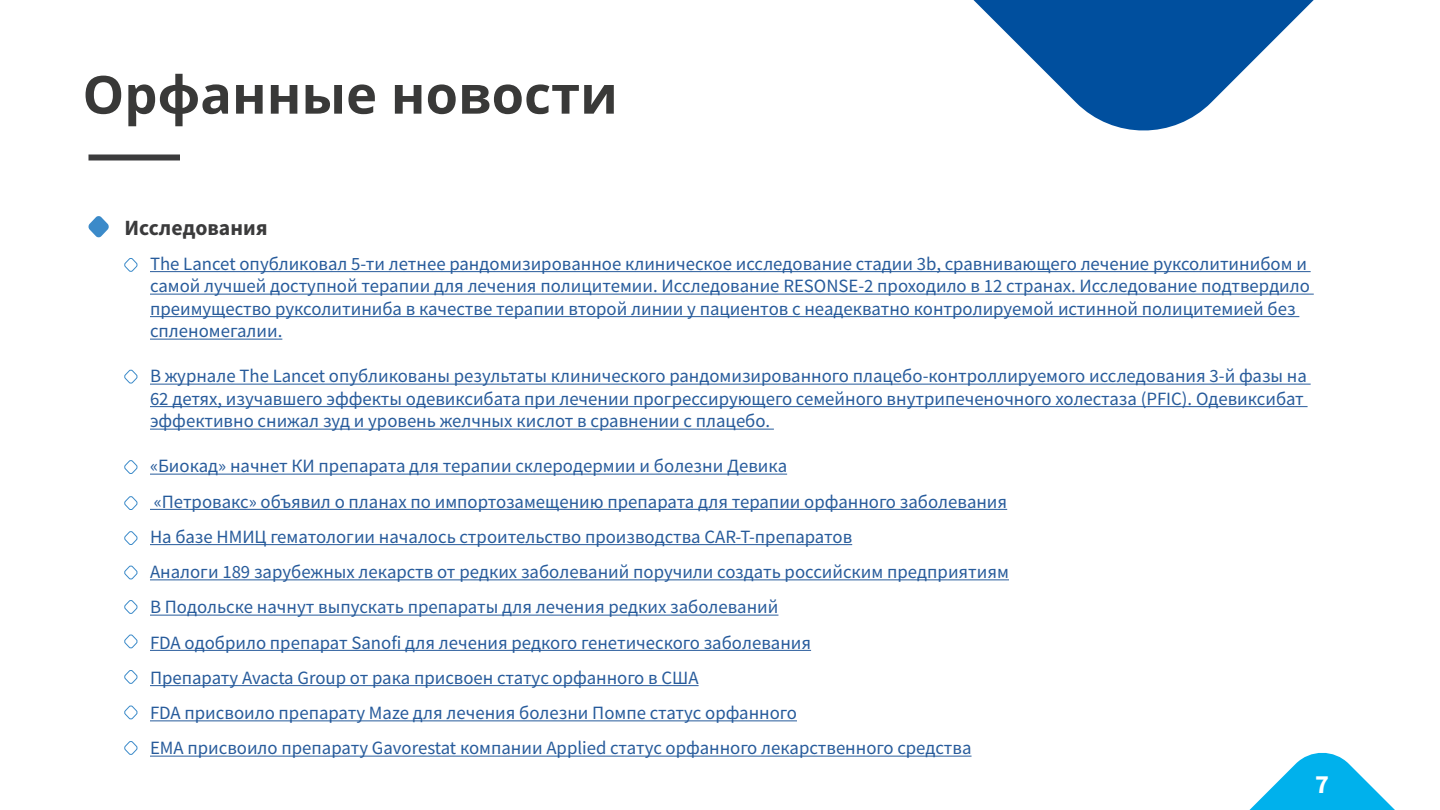
<style>
.page{position:relative;width:1440px;height:810px;background:#fff}
.page>*{position:absolute;margin:0;border:0;box-sizing:border-box;transform-origin:0 0}
.t1{font:700 52.5px "Open Sans";color:#393938}
.t2{font:700 26.25px "Source Sans Pro";color:#fff}
.t3{font:700 21.75px "Source Sans Pro";color:#3b3b3c}
.t4{font:18.75px/35.2px "Source Sans Pro";color:#275b9b}
</style>
<div class="page">
<svg style="left:1249px;top:752px;width:146px;height:58px"></svg>
<svg style="left:973px;top:0;width:341px;height:131px;fill:#004f9e"></svg>
<div style="left:88px;top:154px;width:92px;height:6px;background:#3b3b3c"></div>
<svg style="left:88px;top:216px;width:21px;height:22px"></svg>
<hr style="left:150px;top:271px;width:1161px;height:1px;background:#275b9b">
<hr style="left:150px;top:294px;width:1164px;height:1px;background:#275b9b">
<hr style="left:150px;top:316px;width:1149px;height:1px;background:#275b9b">
<hr style="left:150px;top:339px;width:132px;height:1px;background:#275b9b">
<hr style="left:150px;top:384px;width:1161px;height:1px;background:#275b9b">
<hr style="left:150px;top:406px;width:1158px;height:1px;background:#275b9b">
<hr style="left:150px;top:429px;width:624px;height:1px;background:#275b9b">
<hr style="left:150px;top:474px;width:637px;height:1px;background:#275b9b">
<hr style="left:150px;top:509px;width:857px;height:1px;background:#275b9b">
<hr style="left:150px;top:544px;width:702px;height:1px;background:#275b9b">
<hr style="left:150px;top:579px;width:859px;height:1px;background:#275b9b">
<hr style="left:150px;top:615px;width:628px;height:1px;background:#275b9b">
<hr style="left:150px;top:650px;width:661px;height:1px;background:#275b9b">
<hr style="left:150px;top:685px;width:549px;height:1px;background:#275b9b">
<hr style="left:150px;top:720px;width:647px;height:1px;background:#275b9b">
<hr style="left:150px;top:756px;width:822px;height:1px;background:#275b9b">
<svg style="left:124px;top:258px;width:14px;height:14px"></svg>
<svg style="left:124px;top:369px;width:14px;height:15px"></svg>
<svg style="left:124px;top:460px;width:14px;height:14px"></svg>
<svg style="left:124px;top:496px;width:14px;height:14px"></svg>
<svg style="left:124px;top:531px;width:14px;height:14px"></svg>
<svg style="left:124px;top:565px;width:14px;height:15px"></svg>
<svg style="left:124px;top:600px;width:14px;height:14px"></svg>
<svg style="left:124px;top:634px;width:14px;height:15px"></svg>
<svg style="left:124px;top:670px;width:14px;height:14px"></svg>
<svg style="left:124px;top:705px;width:14px;height:15px"></svg>
<svg style="left:124px;top:741px;width:14px;height:14px"></svg>
<h1 class="t1" style="left:82px;top:58px;width:537px">Орфанные новости</h1>
<p class="t3" style="left:124px;top:213px;width:145px">Исследования</p>
<p class="t4" style="left:150px;top:252px;width:1162px;line-height:22.5px">The Lancet опубликовал 5-ти летнее рандомизированное клиническое исследование стадии 3b, сравнивающего лечение руксолитинибом и самой лучшей доступной терапии для лечения полицитемии. Исследование RESONSE-2 проходило в 12 странах. Исследование подтвердило преимущество руксолитиниба в качестве терапии второй линии у пациентов с неадекватно контролируемой истинной полицитемией без спленомегалии.</p>
<p class="t4" style="left:150px;top:365px;width:1158px;line-height:22.5px">В журнале The Lancet опубликованы результаты клинического рандомизированного плацебо-контроллируемого исследования 3-й фазы на<br>62 детях, изучавшего эффекты одевиксибата при лечении прогрессирующего семейного внутрипеченочного холестаза (PFIC). Одевиксибат эффективно снижал зуд и уровень желчных кислот в сравнении с плацебо.</p>
<p class="t4" style="left:150px;top:448px;width:860px">«Биокад» начнет КИ препарата для терапии склеродермии и болезни Девика<br>«Петровакс» объявил о планах по импортозамещению препарата для терапии орфанного заболевания На базе НМИЦ гематологии началось строительство производства CAR-T-препаратов<br>Аналоги 189 зарубежных лекарств от редких заболеваний поручили создать российским предприятиям В Подольске начнут выпускать препараты для лечения редких заболеваний<br>FDA одобрило препарат Sanofi для лечения редкого генетического заболевания<br>Препарату Avacta Group от рака присвоен статус орфанного в США<br>FDA присвоило препарату Maze для лечения болезни Помпе статус орфанного<br>EMA присвоило препарату Gavorestat компании Applied статус орфанного лекарственного средства</p>
<h2 class="t2" style="left:1315px;top:766px;width:15px">7</h2>
</div>
